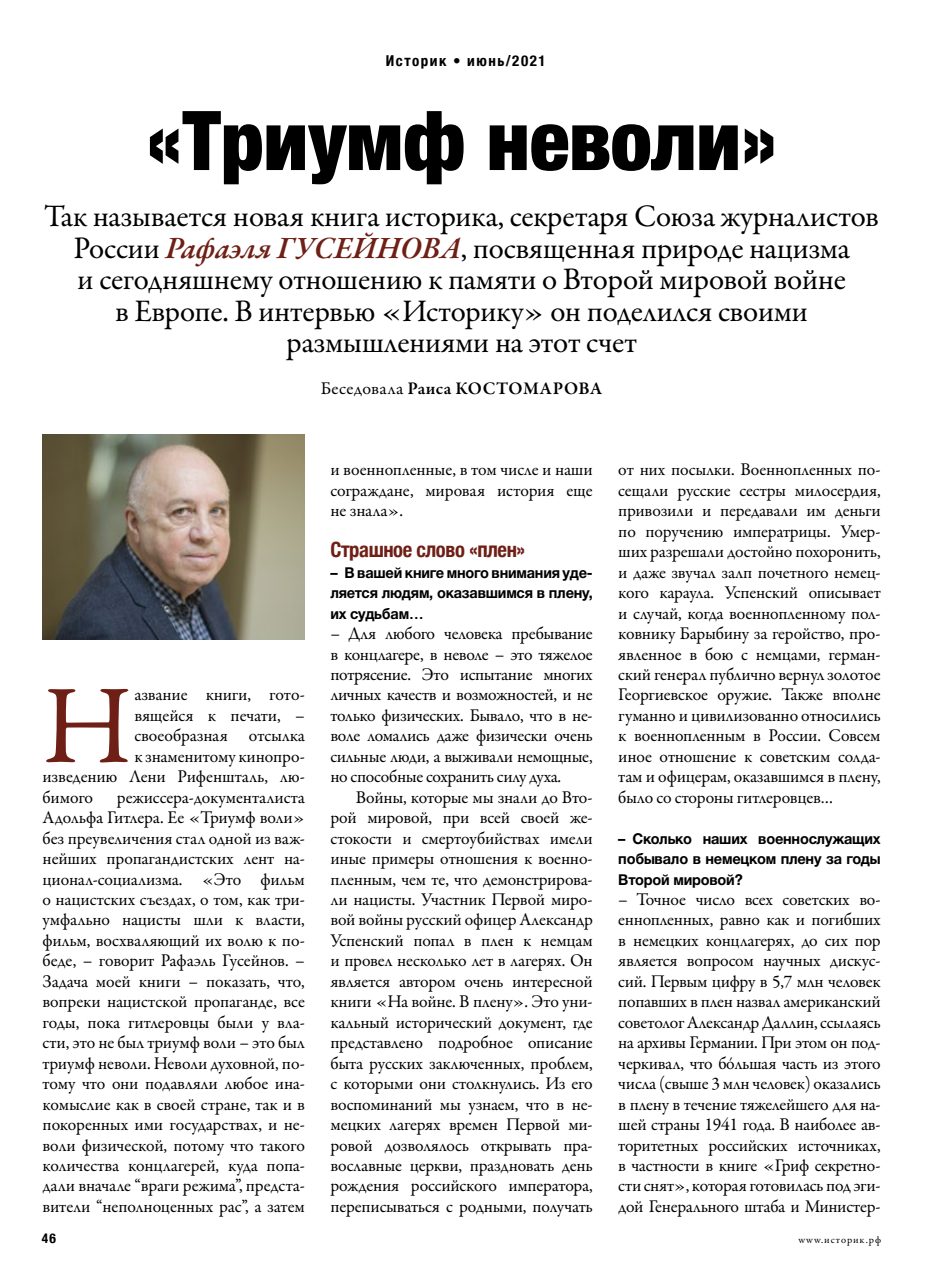
<style>
.page{position:relative;width:936px;height:1276px;background:#fff}
.page>*{position:absolute;margin:0;border:0;box-sizing:border-box;transform-origin:0 0}
.t1{font:112.65px "Garamond Premr Pro";color:#6f2016}
.t2{font:900 condensed 82.5px "Helvetica Neue";color:#000}
.t3{font:31.5px/31.5px "Garamond Premr Pro";letter-spacing:-.015em;color:#000;text-align:center}
.t4{font:700 condensed 21px "Helvetica Neue";letter-spacing:-.02em;color:#6f2016}
.t5{font:18px/20.4px "Garamond Premr Pro";letter-spacing:-.015em;color:#000;text-align:justify}
.t6{font:600 18px "Garamond Premr Pro";letter-spacing:.025em;color:#000}
.t7{font:700 15px/20.4px "Helvetica Neue Cyr";letter-spacing:-.015em;color:#000;text-align:justify}
.t8{font:700 condensed 15px "Helvetica Neue";letter-spacing:.1em;color:#000}
.t9{font:700 condensed 13.5px "Helvetica Neue";color:#000}
.t10{font:10.5px "Garamond Premr Pro";letter-spacing:.09em;color:#000}
.s1{font-weight:600;font-style:italic;color:#6f2016}
.s2{font-weight:400}
</style>
<div class="page">
<img style="left:43px;top:434px;width:262px;height:205px">
<p class="t8" style="left:386px;top:51px;width:161px">Историк • июнь/2021</p>
<h2 class="t2" style="left:146px;top:90px;width:633px">«Триумф неволи»</h2>
<p class="t3" style="left:44px;top:201px;width:836px">Так называется новая книга историка, секретаря Союза журналистов России <span class="s1">Рафаэля ГУСЕЙНОВА</span>, посвященная природе нацизма<br>и сегодняшнему отношению к памяти о Второй мировой войне<br>в Европе. В интервью «Историку» он поделился своими размышлениями на этот счет</p>
<p class="t6" style="left:321px;top:377px;width:283px"><span class="s2">Беседовала</span> Раиса КОСТОМАРОВА</p>
<h1 class="t1" style="left:43px;top:658px;width:92px">Н</h1>
<p class="t5" style="left:134px;top:685px;width:172px">азвание книги, гото-</p>
<p class="t5" style="left:134px;top:705px;width:172px">вящейся к печати, –</p>
<p class="t5" style="left:134px;top:726px;width:172px">своеобразная отсылка</p>
<p class="t5" style="left:134px;top:746px;width:172px">к знаменитому кинопро-</p>
<p class="t5" style="left:43px;top:767px;width:264px">изведению Лени Рифеншталь, лю-</p>
<p class="t5" style="left:43px;top:787px;width:52px">бимого</p>
<p class="t5" style="left:43px;top:787px;width:264px;text-indent:74px">режиссера-документалиста Адольфа Гитлера. Ее «Триумф воли» без преувеличения стал одной из важ&shy;нейших пропагандистских лент на&shy;ционал-социализма. «Это фильм о нацистских съездах, о том, как три&shy;умфально нацисты шли к власти, фильм, восхваляющий их волю к по&shy;беде, – говорит Рафаэль Гусейнов. – Задача моей книги – показать, что, вопреки нацистской пропаганде, все годы, пока гитлеровцы были у вла&shy;сти, это не был триумф воли – это был триумф неволи. Неволи духовной, по&shy;тому что они подавляли любое ина&shy;комыслие как в своей стране, так и в покоренных ими государствах, и не&shy;воли физической, потому что такого количества концлагерей, куда попа&shy;дали вначале “враги режима”, предста&shy;вители “неполноценных рас”, а затем</p>
<p class="t5" style="left:330px;top:460px;width:264px">и военнопленные, в том числе и наши сограждане, мировая история еще не знала».</p>
<p class="t4" style="left:330px;top:537px;width:196px">Страшное слово «плен»</p>
<p class="t7" style="left:330px;top:562px;width:264px">– В вашей книге много внимания уде&shy;ляется людям, оказавшимся в плену, их судьбам…</p>
<p class="t5" style="left:330px;top:623px;width:264px">– Для любого человека пребывание в концлагере, в неволе – это тяжелое потрясение. Это испытание многих личных качеств и возможностей, и не только физических. Бывало, что в не&shy;воле ломались даже физически очень сильные люди, а выживали немощные, но способные сохранить силу духа.</p>
<p class="t5" style="left:330px;top:787px;width:264px;text-indent:26px">Войны, которые мы знали до Вто&shy;рой мировой, при всей своей же&shy;стокости и смертоубийствах имели иные примеры отношения к военно&shy;пленным, чем те, что демонстрирова&shy;ли нацисты. Участник Первой миро&shy;вой войны русский офицер Александр Успенский попал в плен к немцам и провел несколько лет в лагерях. Он является автором очень интересной книги «На войне. В плену». Это уни&shy;кальный исторический документ, где представлено подробное описание быта русских заключенных, проблем, с которыми они столкнулись. Из его воспоминаний мы узнаем, что в не&shy;мецких лагерях времен Первой ми&shy;ровой дозволялось открывать пра&shy;вославные церкви, праздновать день рождения российского императора, переписываться с родными, получать</p>
<p class="t5" style="left:618px;top:460px;width:264px">от них посылки. Военнопленных по&shy;сещали русские сестры милосердия, привозили и передавали им деньги по поручению императрицы. Умер&shy;ших разрешали достойно похоронить, и даже звучал залп почетного немец&shy;кого караула. Успенский описывает и случай, когда военнопленному пол&shy;ковнику Барыбину за геройство, про&shy;явленное в бою с немцами, герман&shy;ский генерал публично вернул золотое Георгиевское оружие. Также вполне гуманно и цивилизованно относились к военнопленным в России. Совсем иное отношение к советским солда&shy;там и офицерам, оказавшимся в плену, было со стороны гитлеровцев…</p>
<p class="t7" style="left:618px;top:828px;width:264px">– Сколько наших военнослужащих побывало в немецком плену за годы Второй мировой?</p>
<p class="t5" style="left:618px;top:889px;width:264px">– Точное число всех советских во&shy;еннопленных, равно как и погибших в немецких концлагерях, до сих пор является вопросом научных дискус&shy;сий. Первым цифру в 5,7 млн человек попавших в плен назвал американский советолог Александр Даллин, ссылаясь на архивы Германии. При этом он под&shy;черкивал, что бóльшая часть из этого числа (свыше 3 млн человек) оказались в плену в течение тяжелейшего для на&shy;шей страны 1941 года. В наиболее ав&shy;торитетных российских источниках, в частности в книге «Гриф секретно&shy;сти снят», которая готовилась под эги&shy;дой Генерального штаба и Министер-</p>
<p class="t9" style="left:42px;top:1230px;width:16px">46</p>
<p class="t10" style="left:798px;top:1233px;width:84px">www.историк.рф</p>
</div>
